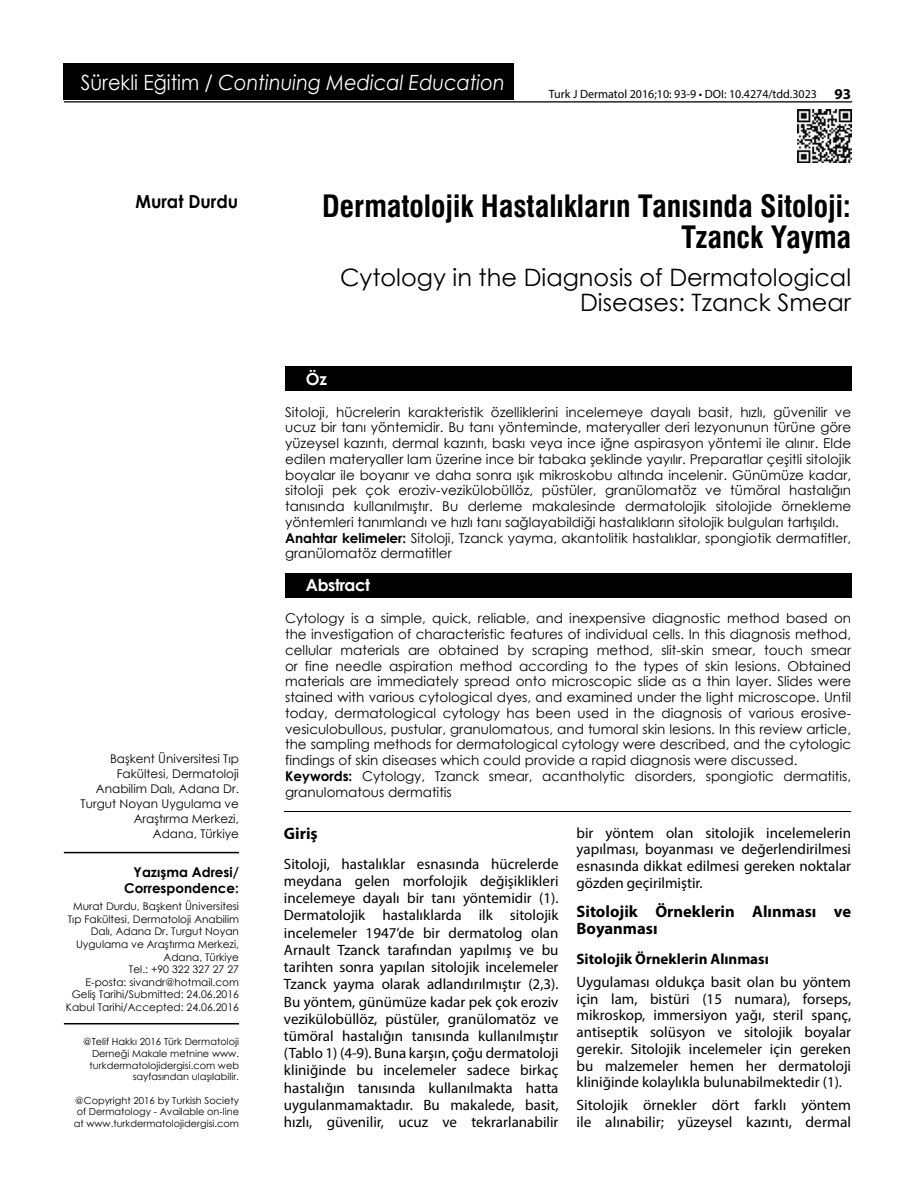
<style>
.page{position:relative;width:915px;height:1191px;background:#fff}
.page>*{position:absolute;margin:0;border:0;box-sizing:border-box;transform-origin:0 0}
.t1{font:30px/31.5px "Swiss Condensed Bold Tr";color:#000;text-align:right}
.t2{font:24px/25.5px "Century Gothic";color:#000;text-align:right}
.t3{font:italic 21px "Century Gothic";color:#fff;scale:.92 1}
.t4{font:700 18px "Century Gothic";color:#000;scale:.96 1}
.t5{font:700 16.5px/16.8px "Myriad Pro";color:#000}
.t6{font:700 16.5px "Century Gothic";letter-spacing:-.025em;color:#fff}
.t7{font:15px/17.2px "Myriad Pro";color:#000;text-align:justify}
.t8{font:700 15px "Myriad Pro";color:#000}
.t9{font:13.5px/15.8px "Century Gothic";color:#000}
.t10{font:700 13.5px/16.5px "Century Gothic";color:#000;text-align:right}
.t11{font:12px/15px "Century Gothic";color:#000;text-align:right}
.t12{font:12px "Myriad Pro";color:#000}
.t13{font:10.5px/12.6px "Century Gothic";color:#000;text-align:right}
.t14{font:9.75px/11.7px "Century Gothic";color:#000;text-align:right}
.s1{font-style:normal}
.s2{font-weight:700;font-size:15px}
.s3{font-weight:700}
</style>
<div class="page">
<div style="left:285px;top:366px;width:565px;height:25px;background:#000"></div>
<div style="left:285px;top:573px;width:565px;height:25px;background:#000"></div>
<img style="left:797px;top:109px;width:53px;height:53px">
<div style="left:64px;top:64px;width:449px;height:36px;background:#000"></div>
<hr style="left:64px;top:101px;width:787px;height:1px;background:#000">
<hr style="left:284px;top:811px;width:566px;height:1px;background:#000">
<hr style="left:64px;top:1023px;width:175px;height:1px;background:#000">
<hr style="left:64px;top:852px;width:175px;height:1px;background:#000">
<h3 class="t3" style="left:81px;top:67px;width:462px"><span class="s1">Sürekli Eğitim /</span> Continuing Medical Education</h3>
<p class="t12" style="left:548px;top:87px;width:303px">Turk J Dermatol 2016;10: 93-9 • DOI: 10.4274/tdd.3023 <span class="s2">93</span></p>
<h3 class="t4" style="left:135px;top:187px;width:108px">Murat Durdu</h3>
<h1 class="t1" style="left:322px;top:190px;width:530px">Dermatolojik Hastalıkların Tanısında Sitoloji:<br>Tzanck Yayma</h1>
<h2 class="t2" style="left:340px;top:264px;width:512px">Cytology in the Diagnosis of Dermatological<br>Diseases: Tzanck Smear</h2>
<p class="t6" style="left:306px;top:366px;width:23px">Öz</p>
<p class="t11" style="left:81px;top:751px;width:160px">Başkent Üniversitesi Tıp<br>Fakültesi, Dermatoloji<br>Anabilim Dalı, Adana Dr.<br>Turgut Noyan Uygulama ve<br>Araştırma Merkezi,<br>Adana, Türkiye</p>
<p class="t10" style="left:124px;top:863px;width:116px">Yazışma Adresi/<br>Correspondence:</p>
<p class="t13" style="left:66px;top:900px;width:175px">Murat Durdu, Başkent Üniversitesi<br>Tıp Fakültesi, Dermatoloji Anabilim<br>Dalı, Adana Dr. Turgut Noyan<br>Uygulama ve Araştırma Merkezi,<br>Adana, Türkiye<br>Tel.: +90 322 327 27 27<br>E-posta: sivandr@hotmail.com<br>Geliş Tarihi/Submitted: 24.06.2016<br>Kabul Tarihi/Accepted: 24.06.2016</p>
<p class="t14" style="left:83px;top:1035px;width:157px">@Telif Hakkı 2016 Türk Dermatoloji<br>Derneği Makale metnine www. turkdermatolojidergisi.com web sayfasından ulaşılabilir.</p>
<p class="t14" style="left:74px;top:1094px;width:167px;text-align:center">@Copyright 2016 by Turkish Society of Dermatology - Available on-line at www.turkdermatolojidergisi.com</p>
<p class="t9" style="left:285px;top:403px;width:567px">Sitoloji, hücrelerin karakteristik özelliklerini incelemeye dayalı basit, hızlı, güvenilir ve ucuz bir tanı yöntemidir. Bu tanı yönteminde, materyaller deri lezyonunun türüne göre yüzeysel kazıntı, dermal kazıntı, baskı veya ince iğne aspirasyon yöntemi ile alınır. Elde edilen materyaller lam üzerine ince bir tabaka şeklinde yayılır. Preparatlar çeşitli sitolojik boyalar ile boyanır ve daha sonra ışık mikroskobu altında incelenir. Günümüze kadar, sitoloji pek çok eroziv-vezikülobüllöz, püstüler, granülomatöz ve tümöral hastalığın tanısında kullanılmıştır. Bu derleme makalesinde dermatolojik sitolojide örnekleme yöntemleri tanımlandı ve hızlı tanı sağlayabildiği hastalıkların sitolojik bulguları tartışıldı.<br><span class="s3">Anahtar kelimeler:</span> Sitoloji, Tzanck yayma, akantolitik hastalıklar, spongiotik dermatitler, granülomatöz dermatitler</p>
<p class="t6" style="left:306px;top:573px;width:66px">Abstract</p>
<p class="t9" style="left:285px;top:610px;width:567px">Cytology is a simple, quick, reliable, and inexpensive diagnostic method based on the investigation of characteristic features of individual cells. In this diagnosis method, cellular materials are obtained by scraping method, slit-skin smear, touch smear or fine needle aspiration method according to the types of skin lesions. Obtained materials are immediately spread onto microscopic slide as a thin layer. Slides were stained with various cytological dyes, and examined under the light microscope. Until today, dermatological cytology has been used in the diagnosis of various erosive&shy;vesiculobullous, pustular, granulomatous, and tumoral skin lesions. In this review article, the sampling methods for dermatological cytology were described, and the cytologic findings of skin diseases which could provide a rapid diagnosis were discussed.<br><span class="s3">Keywords:</span> Cytology, Tzanck smear, acantholytic disorders, spongiotic dermatitis, granulomatous dermatitis</p>
<p class="t5" style="left:284px;top:824px;width:35px">Giriş</p>
<p class="t7" style="left:284px;top:855px;width:276px">Sitoloji, hastalıklar esnasında hücrelerde meydana gelen morfolojik değişiklikleri incelemeye dayalı bir tanı yöntemidir (1).<br>Dermatolojik hastalıklarda ilk sitolojik incelemeler 1947’de bir dermatolog olan Arnault Tzanck tarafından yapılmış ve bu tarihten sonra yapılan sitolojik incelemeler Tzanck yayma olarak adlandırılmıştır (2,3).<br>Bu yöntem, günümüze kadar pek çok eroziv vezikülobüllöz, püstüler, granülomatöz ve tümöral hastalığın tanısında kullanılmıştır (Tablo 1) (4-9). Buna karşın, çoğu dermatoloji kliniğinde bu incelemeler sadece birkaç hastalığın tanısında kullanılmakta hatta uygulanmamaktadır. Bu makalede, basit, hızlı, güvenilir, ucuz ve tekrarlanabilir</p>
<p class="t7" style="left:576px;top:824px;width:276px;line-height:16.8px">bir yöntem olan sitolojik incelemelerin yapılması, boyanması ve değerlendirilmesi esnasında dikkat edilmesi gereken noktalar gözden geçirilmiştir.</p>
<p class="t5" style="left:576px;top:903px;width:276px">Sitolojik Örneklerin Alınması ve<br>Boyanması</p>
<p class="t8" style="left:576px;top:948px;width:194px">Sitolojik Örneklerin Alınması</p>
<p class="t7" style="left:576px;top:973px;width:276px;line-height:16.8px">Uygulaması oldukça basit olan bu yöntem için lam, bistüri (15 numara), forseps, mikroskop, immersiyon yağı, steril spanç, antiseptik solüsyon ve sitolojik boyalar gerekir. Sitolojik incelemeler için gereken bu malzemeler hemen her dermatoloji kliniğinde kolaylıkla bulunabilmektedir (1).</p>
<p class="t7" style="left:576px;top:1096px;width:276px;line-height:16.8px">Sitolojik örnekler dört farklı yöntem ile alınabilir; yüzeysel kazıntı, dermal</p>
</div>
